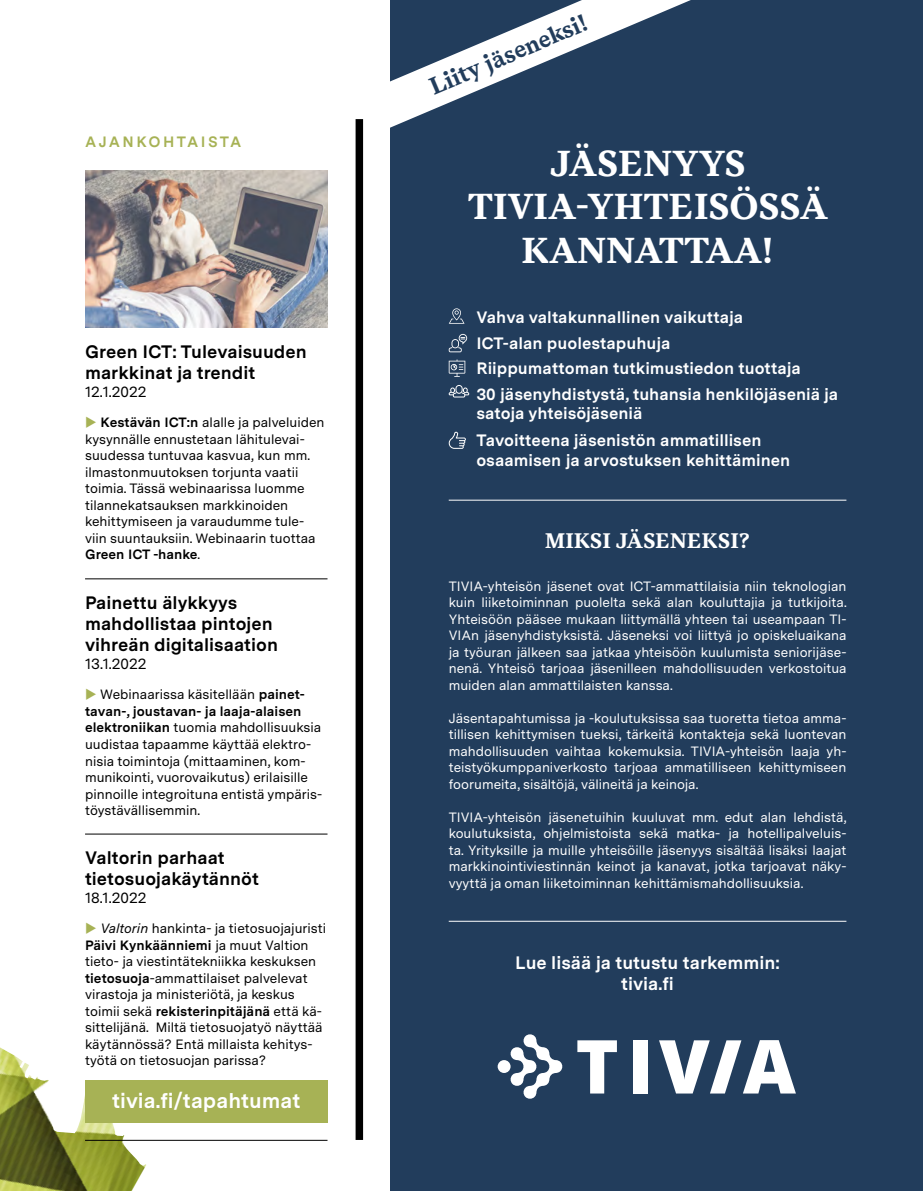
<style>
.page{position:relative;width:923px;height:1191px;background:#fff}
.page>*{position:absolute;margin:0;border:0;box-sizing:border-box;transform-origin:0 0}
.t1{font:700 36px/43.2px "Messina Serif";letter-spacing:.01em;color:#fff;text-align:center}
.t2{font:700 24px "Messina Serif";color:#223d5c}
.t3{font:700 21px "Messina Sans";color:#fff}
.t4{font:700 21px "Messina Serif";letter-spacing:.01em;color:#fff}
.t5{font:700 18px/21px "Messina Sans";color:#000}
.t6{font:700 18px/21.6px "Messina Sans";color:#fff;text-align:center}
.t7{font:700 16.5px/25.5px "Messina Sans";color:#fff}
.t8{font:15px "Messina Sans";color:#000}
.t9{font:700 15px "Messina Sans";letter-spacing:.16em;color:#a7b255}
.t10{font:13.5px/16.5px "Messina Sans";color:#fff;text-align:justify}
.t11{font:13.5px/16.5px "Messina Sans";color:#000}
.s1{color:#a7b255}
.s2{font-weight:700}
.s3{font-style:italic}
</style>
<div class="page">
<img style="left:0;top:1047px;width:146px;height:144px">
<div style="left:391px;top:0;width:532px;height:1191px;background:#223d5c"></div>
<div style="left:355px;top:119px;width:8px;height:1021px;background:#000"></div>
<svg style="left:361px;top:0;width:330px;height:133px"></svg>
<svg style="left:449px;top:385px;width:20px;height:12px"></svg>
<svg style="left:449px;top:334px;width:18px;height:18px"></svg>
<svg style="left:449px;top:359px;width:16px;height:18px"></svg>
<svg style="left:449px;top:308px;width:15px;height:16px"></svg>
<svg style="left:449px;top:432px;width:17px;height:17px"></svg>
<hr style="left:449px;top:500px;width:397px;height:1px;background:#fff">
<hr style="left:449px;top:921px;width:397px;height:1px;background:#fff">
<hr style="left:85px;top:1140px;width:242px;height:1px;background:#000">
<svg style="left:577px;top:1040px;width:40px;height:53px"></svg>
<div style="left:633px;top:1040px;width:14px;height:53px;background:#fff"></div>
<svg style="left:659px;top:1040px;width:137px;height:53px"></svg>
<svg style="left:497px;top:1034px;width:66px;height:65px"></svg>
<hr style="left:85px;top:578px;width:242px;height:1px;background:#000">
<hr style="left:85px;top:833px;width:242px;height:1px;background:#000">
<div style="left:85px;top:1080px;width:242px;height:43px;background:#a7b255"></div>
<img style="left:85px;top:170px;width:242px;height:157px">
<p class="t9" style="left:85px;top:131px;width:158px">AJANKOHTAISTA</p>
<h3 class="t5" style="left:85px;top:340px;width:223px">Green ICT: Tulevaisuuden markkinat ja trendit</h3>
<p class="t8" style="left:85px;top:381px;width:63px">12.1.2022</p>
<p class="t11" style="left:85px;top:414px;width:241px"><span class="s1">◆</span> <span class="s2">Kestävän ICT:n</span> alalle ja palveluiden kysynnälle ennustetaan lähitulevai&shy;suudessa tuntuvaa kasvua, kun mm. ilmastonmuutoksen torjunta vaatii toimia. Tässä webinaarissa luomme tilannekatsauksen markkinoiden kehittymiseen ja varaudumme tule&shy;viin suuntauksiin. Webinaarin tuottaa <span class="s2">Green ICT -hanke</span>.</p>
<h3 class="t5" style="left:85px;top:591px;width:194px">Painettu älykkyys mahdollistaa pintojen vihreän digitalisaation</h3>
<p class="t8" style="left:85px;top:652px;width:63px">13.1.2022</p>
<p class="t11" style="left:85px;top:686px;width:239px"><span class="s1">◆</span> Webinaarissa käsitellään <span class="s2">painet&shy;tavan-, joustavan- ja laaja-alaisen elektroniikan</span> tuomia mahdollisuuksia uudistaa tapaamme käyttää elektro&shy;nisia toimintoja (mittaaminen, kom&shy;munikointi, vuorovaikutus) erilaisille pinnoille integroituna entistä ympäris&shy;töystävällisemmin.</p>
<h3 class="t5" style="left:85px;top:846px;width:175px">Valtorin parhaat tietosuojakäytännöt</h3>
<p class="t8" style="left:85px;top:886px;width:63px">18.1.2022</p>
<p class="t11" style="left:85px;top:920px;width:243px"><span class="s1">◆</span> <span class="s3">Valtorin</span> hankinta- ja tietosuojajuristi <span class="s2">Päivi Kynkäänniemi</span> ja muut Valtion tieto- ja viestintätekniikka keskuksen <span class="s2">tietosuoja</span>-ammattilaiset palvelevat virastoja ja ministeriötä, ja keskus toimii sekä <span class="s2">rekisterinpitäjänä</span> että kä&shy;sittelijänä. Miltä tietosuojatyö näyttää käytännössä? Entä millaista kehitys&shy;työtä on tietosuojan parissa?</p>
<h3 class="t3" style="left:112px;top:1084px;width:190px">tivia.fi/tapahtumat</h3>
<h2 class="t2" style="left:424px;top:70px;width:170px;rotate:-23deg">Liity jäseneksi!</h2>
<h1 class="t1" style="left:468px;top:142px;width:361px">JÄSENYYS<br>TIVIA-YHTEISÖSSÄ<br>KANNATTAA!</h1>
<p class="t7" style="left:476px;top:304px;width:326px">Vahva valtakunnallinen vaikuttaja<br>ICT-alan puolestapuhuja<br>Riippumattoman tutkimustiedon tuottaja</p>
<p class="t7" style="left:476px;top:383px;width:363px;line-height:19.5px">30 jäsenyhdistystä, tuhansia henkilöjäseniä ja satoja yhteisöjäseniä</p>
<p class="t7" style="left:476px;top:430px;width:315px;line-height:19.5px">Tavoitteena jäsenistön ammatillisen osaamisen ja arvostuksen kehittäminen</p>
<h3 class="t4" style="left:545px;top:524px;width:206px">MIKSI JÄSENEKSI?</h3>
<p class="t10" style="left:449px;top:577px;width:399px">TIVIA-yhteisön jäsenet ovat ICT-ammattilaisia niin teknologian kuin liiketoiminnan puolelta sekä alan kouluttajia ja tutkijoita.<br>Yhteisöön pääsee mukaan liittymällä yhteen tai useampaan TI-VIAn jäsenyhdistyksistä. Jäseneksi voi liittyä jo opiskeluaikana ja työuran jälkeen saa jatkaa yhteisöön kuulumista seniorijäse&shy;nenä. Yhteisö tarjoaa jäsenilleen mahdollisuuden verkostoitua muiden alan ammattilaisten kanssa.</p>
<p class="t10" style="left:449px;top:709px;width:399px">Jäsentapahtumissa ja -koulutuksissa saa tuoretta tietoa amma&shy;tillisen kehittymisen tueksi, tärkeitä kontakteja sekä luontevan mahdollisuuden vaihtaa kokemuksia. TIVIA-yhteisön laaja yh&shy;teistyökumppaniverkosto tarjoaa ammatilliseen kehittymiseen foorumeita, sisältöjä, välineitä ja keinoja.</p>
<p class="t10" style="left:449px;top:808px;width:399px">TIVIA-yhteisön jäsenetuihin kuuluvat mm. edut alan lehdistä, koulutuksista, ohjelmistoista sekä matka- ja hotellipalveluis&shy;ta. Yrityksille ja muille yhteisöille jäsenyys sisältää lisäksi laajat markkinointiviestinnän keinot ja kanavat, jotka tarjoavat näky&shy;vyyttä ja oman liiketoiminnan kehittämismahdollisuuksia.</p>
<h3 class="t6" style="left:515px;top:950px;width:266px">Lue lisää ja tutustu tarkemmin: tivia.fi</h3>
</div>
